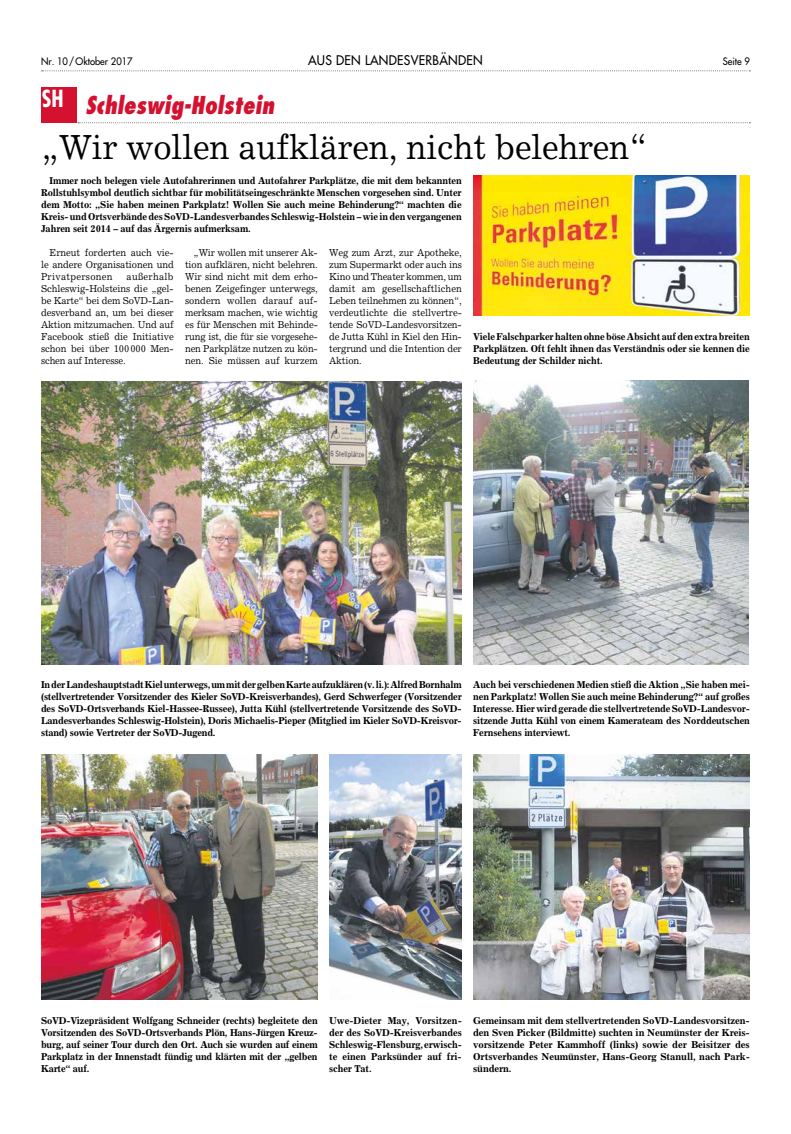
<style>
.page{position:relative;width:791px;height:1134px;background:#fff}
.page>*{position:absolute;margin:0;border:0;box-sizing:border-box;transform-origin:0 0}
.t1{font:35px "Excelsior";letter-spacing:-.005em;color:#000;scale:.94 1}
.t2{font:italic 800 condensed 24px "Futura";color:#d51130;scale:.93 1}
.t3{font:700 condensed 22.9px "Futura";color:#fff;scale:.96 1}
.t4{font:13px "Futura";letter-spacing:.025em;color:#000;scale:.94 1}
.t5{font:700 10px/12px "Excelsior";letter-spacing:-.015em;color:#000;text-align:justify;scale:.94 1}
.t6{font:10px/12px "Excelsior";letter-spacing:-.01em;color:#000;text-align:justify;scale:.94 1}
.t7{font:700 10px/12px "Excelsior";letter-spacing:-.015em;color:#000;text-align:justify;scale:.96 1}
.t8{font:10px "Futura";color:#000;scale:.94 1}
</style>
<div class="page">
<img style="left:42px;top:754px;width:276px;height:246px">
<svg style="left:78px;top:122px;width:672px;height:1px"></svg>
<img style="left:41px;top:381px;width:421px;height:283px">
<img style="left:473px;top:380px;width:276px;height:284px">
<img style="left:473px;top:754px;width:277px;height:246px">
<div style="left:41px;top:88px;width:36px;height:35px;background:#d51130"></div>
<img style="left:329px;top:754px;width:133px;height:246px">
<img style="left:473px;top:176px;width:277px;height:139px">
<svg style="left:42px;top:70px;width:708px;height:1px"></svg>
<p class="t8" style="left:41px;top:55px;width:99px">Nr. 10/Oktober 2017</p>
<h3 class="t4" style="left:308px;top:52px;width:187px">AUS DEN LANDESVERBÄNDEN</h3>
<p class="t8" style="left:723px;top:55px;width:30px">Seite 9</p>
<h3 class="t3" style="left:42px;top:84px;width:24px">SH</h3>
<h2 class="t2" style="left:85px;top:89px;width:205px">Schleswig-Holstein</h2>
<h1 class="t1" style="left:41px;top:127px;width:646px">„Wir wollen aufklären, nicht belehren“</h1>
<p class="t5" style="left:41px;top:174px;width:449px;text-indent:9px">Immer noch belegen viele Autofahrerinnen und Autofahrer Parkplätze, die mit dem bekannten Rollstuhlsymbol deutlich sichtbar für mobilitätseingeschränkte Menschen vorgesehen sind. Unter dem Motto: „Sie haben meinen Parkplatz! Wollen Sie auch meine Behinderung?“ machten die Kreis- und Ortsverbände des SoVD-Landesverbandes Schleswig-Holstein – wie in den vergangenen Jahren seit 2014 – auf das Ärgernis aufmerksam.</p>
<p class="t6" style="left:41px;top:246px;width:143px;text-indent:9px">Erneut forderten auch vie&shy;le andere Organisationen und Privatpersonen</p>
<p class="t6" style="left:41px;top:270px;width:143px;text-indent:85px">außerhalb Schleswig-Holsteins die „gel&shy;be Karte“ bei dem SoVD-Lan&shy;desverband an, um bei dieser Aktion mitzumachen. Und auf Facebook stieß die Initiative schon bei über 100000 Men&shy;schen auf Interesse.</p>
<p class="t6" style="left:185px;top:246px;width:143px;text-indent:9px">„Wir wollen mit unserer Ak&shy;tion aufklären, nicht belehren.<br>Wir sind nicht mit dem erho&shy;benen Zeigefinger unterwegs, sondern wollen darauf auf&shy;merksam machen, wie wichtig es für Menschen mit Behinde&shy;rung ist, die für sie vorgesehe&shy;nen Parkplätze nutzen zu kön&shy;nen. Sie müssen auf kurzem</p>
<p class="t6" style="left:329px;top:246px;width:143px">Weg zum Arzt, zur Apotheke, zum Supermarkt oder auch ins Kino und Theater kommen, um damit am gesellschaftlichen Leben teilnehmen zu können“, verdeutlichte die stellvertre&shy;tende SoVD-Landesvorsitzen&shy;de Jutta Kühl in Kiel den Hin&shy;tergrund und die Intention der Aktion.</p>
<p class="t5" style="left:473px;top:330px;width:296px">Viele Falschparker halten ohne böse Absicht auf den extra breiten Parkplätzen. Oft fehlt ihnen das Verständnis oder sie kennen die Bedeutung der Schilder nicht.</p>
<p class="t5" style="left:41px;top:678px;width:449px">In der Landeshauptstadt Kiel unterwegs, um mit der gelben Karte aufzuklären (v. li.): Alfred Bornhalm (stellvertretender Vorsitzender des Kieler SoVD-Kreisverbandes), Gerd Schwerfeger (Vorsitzender des SoVD-Ortsverbands Kiel-Hassee-Russee), Jutta Kühl (stellvertretende Vorsitzende des SoVD-Landesverbandes Schleswig-Holstein), Doris Michaelis-Pieper (Mitglied im Kieler SoVD-Kreisvor&shy;stand) sowie Vertreter der SoVD-Jugend.</p>
<p class="t5" style="left:473px;top:678px;width:296px">Auch bei verschiedenen Medien stieß die Aktion „Sie haben mei&shy;nen Parkplatz! Wollen Sie auch meine Behinderung?“ auf großes Interesse. Hier wird gerade die stellvertretende SoVD-Landesvor&shy;sitzende Jutta Kühl von einem Kamerateam des Norddeutschen Fernsehens interviewt.</p>
<p class="t5" style="left:41px;top:1014px;width:296px">SoVD-Vizepräsident Wolfgang Schneider (rechts) begleitete den Vorsitzenden des SoVD-Ortsverbands Plön, Hans-Jürgen Kreuz&shy;burg, auf seiner Tour durch den Ort. Auch sie wurden auf einem Parkplatz in der Innenstadt fündig und klärten mit der „gelben Karte“ auf.</p>
<p class="t7" style="left:473px;top:1014px;width:290px">Gemeinsam mit dem stellvertretenden SoVD-Landesvorsitzen&shy;den Sven Picker (Bildmitte) suchten in Neumünster der Kreis&shy;vorsitzende Peter Kammhoff (links) sowie der Beisitzer des Ortsverbandes Neumünster, Hans-Georg Stanull, nach Park&shy;sündern.</p>
<p class="t5" style="left:329px;top:1014px;width:143px">Uwe-Dieter May, Vorsitzen&shy;der des SoVD-Kreisverbandes Schleswig-Flensburg, erwisch&shy;te einen Parksünder auf fri&shy;scher Tat.</p>
</div>
